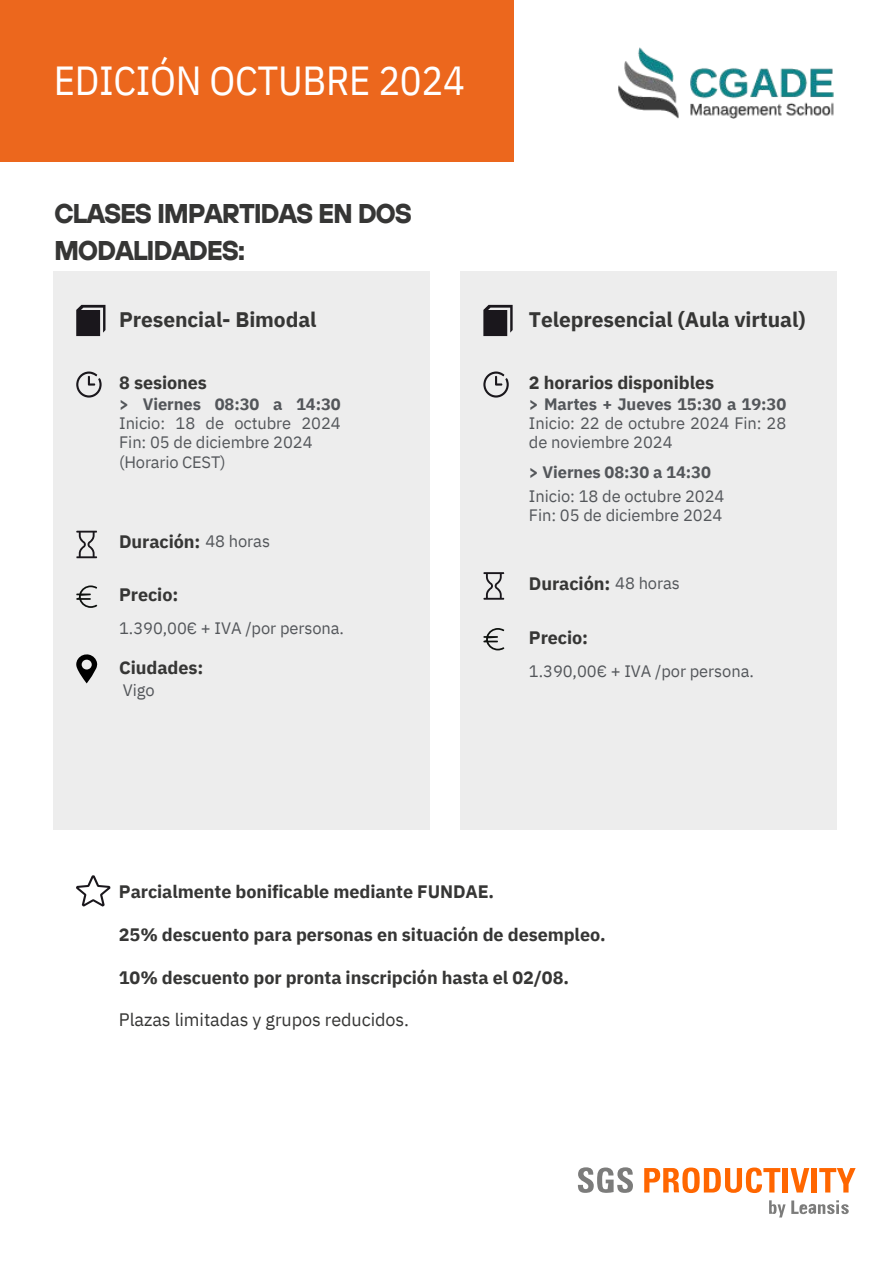
<style>
.page{position:relative;width:894px;height:1264px;background:#fff}
.page>*{position:absolute;margin:0;border:0;box-sizing:border-box;transform-origin:0 0}
.t1{font:40.5px "IBM Plex Sans Cond";letter-spacing:-.01em;color:#fff}
.t2{font:700 27px/37.2px "TT Hoves";letter-spacing:-.045em;color:#363635}
.t3{font:700 21px "IBM Plex Sans";letter-spacing:-.005em;color:#363635}
.t4{font:700 18px "IBM Plex Sans";letter-spacing:-.005em;color:#363635}
.t5{font:18px "IBM Plex Sans";letter-spacing:-.005em;color:#363635}
.t6{font:16.5px/19.2px "IBM Plex Sans";letter-spacing:-.005em;color:#53565a;text-align:justify}
.t7{font:700 16.5px "IBM Plex Sans";letter-spacing:-.005em;color:#53565a}
.s1{font-weight:700}
.s2{font-weight:400;font-size:16.5px;color:#53565a}
</style>
<div class="page">
<svg style="left:76px;top:875px;width:34px;height:31px"></svg>
<div style="left:54px;top:272px;width:375px;height:557px;background:#ededed"></div>
<svg style="left:76px;top:305px;width:29px;height:31px"></svg>
<svg style="left:76px;top:371px;width:26px;height:26px"></svg>
<svg style="left:76px;top:530px;width:21px;height:28px"></svg>
<svg style="left:76px;top:585px;width:21px;height:23px"></svg>
<svg style="left:76px;top:654px;width:21px;height:29px"></svg>
<div style="left:0;top:0;width:513px;height:162px;background:#ec671d"></div>
<div style="left:461px;top:272px;width:375px;height:557px;background:#ededed"></div>
<svg style="left:483px;top:305px;width:29px;height:31px"></svg>
<svg style="left:483px;top:371px;width:25px;height:26px"></svg>
<svg style="left:483px;top:572px;width:21px;height:27px"></svg>
<svg style="left:483px;top:628px;width:21px;height:22px"></svg>
<svg style="left:577px;top:1167px;width:55px;height:25px"></svg>
<svg style="left:644px;top:1167px;width:136px;height:25px"></svg>
<div style="left:782px;top:1167px;width:5px;height:25px;background:#f60"></div>
<svg style="left:790px;top:1168px;width:19px;height:24px"></svg>
<div style="left:811px;top:1167px;width:5px;height:25px;background:#f60"></div>
<svg style="left:819px;top:1168px;width:36px;height:24px"></svg>
<svg style="left:769px;top:1200px;width:16px;height:17px"></svg>
<svg style="left:791px;top:1200px;width:57px;height:14px"></svg>
<img style="left:618px;top:47px;width:216px;height:71px">
<h2 class="t1" style="left:54px;top:54px;width:412px">EDICIÓN OCTUBRE 2024</h2>
<p class="t2" style="left:54px;top:194px;width:359px">CLASES IMPARTIDAS EN DOS<br>MODALIDADES:</p>
<h3 class="t3" style="left:119px;top:306px;width:199px">Presencial- Bimodal</h3>
<p class="t3" style="left:529px;top:306px;width:278px">Telepresencial (Aula virtual)</p>
<p class="t4" style="left:119px;top:370px;width:89px">8 sesiones</p>
<p class="t6" style="left:119px;top:394px;width:223px"><span class="s1">&gt; Viernes 08:30 a 14:30<br></span>Inicio: 18 de octubre 2024<br>Fin: 05 de diciembre 2024</p>
<p class="t6" style="left:119px;top:452px;width:108px">(Horario CEST)</p>
<h4 class="t4" style="left:119px;top:530px;width:152px">Duración: <span class="s2">48 horas</span></h4>
<p class="t4" style="left:119px;top:583px;width:61px">Precio:</p>
<p class="t6" style="left:119px;top:618px;width:226px">1.390,00€ + IVA /por persona.</p>
<p class="t4" style="left:119px;top:656px;width:86px">Ciudades:</p>
<p class="t6" style="left:123px;top:680px;width:33px">Vigo</p>
<p class="t4" style="left:529px;top:370px;width:187px">2 horarios disponibles</p>
<p class="t6" style="left:529px;top:394px;width:259px"><span class="s1">&gt; Martes + Jueves 15:30 a 19:30<br></span>Inicio: 22 de octubre 2024 Fin: 28 de noviembre 2024</p>
<h4 class="t7" style="left:529px;top:460px;width:183px">&gt; Viernes 08:30 a 14:30</h4>
<p class="t6" style="left:529px;top:486px;width:197px">Inicio: 18 de octubre 2024</p>
<p class="t6" style="left:529px;top:505px;width:195px">Fin: 05 de diciembre 2024</p>
<p class="t4" style="left:529px;top:571px;width:152px">Duración: <span class="s2">48 horas</span></p>
<p class="t4" style="left:529px;top:625px;width:61px">Precio:</p>
<p class="t6" style="left:529px;top:661px;width:226px">1.390,00€ + IVA /por persona.</p>
<h3 class="t4" style="left:119px;top:879px;width:376px">Parcialmente bonificable mediante FUNDAE.</h3>
<h3 class="t4" style="left:119px;top:922px;width:488px">25% descuento para personas en situación de desempleo.</h3>
<h3 class="t4" style="left:119px;top:965px;width:451px">10% descuento por pronta inscripción hasta el 02/08.</h3>
<h3 class="t5" style="left:119px;top:1008px;width:291px">Plazas limitadas y grupos reducidos.</h3>
</div>
